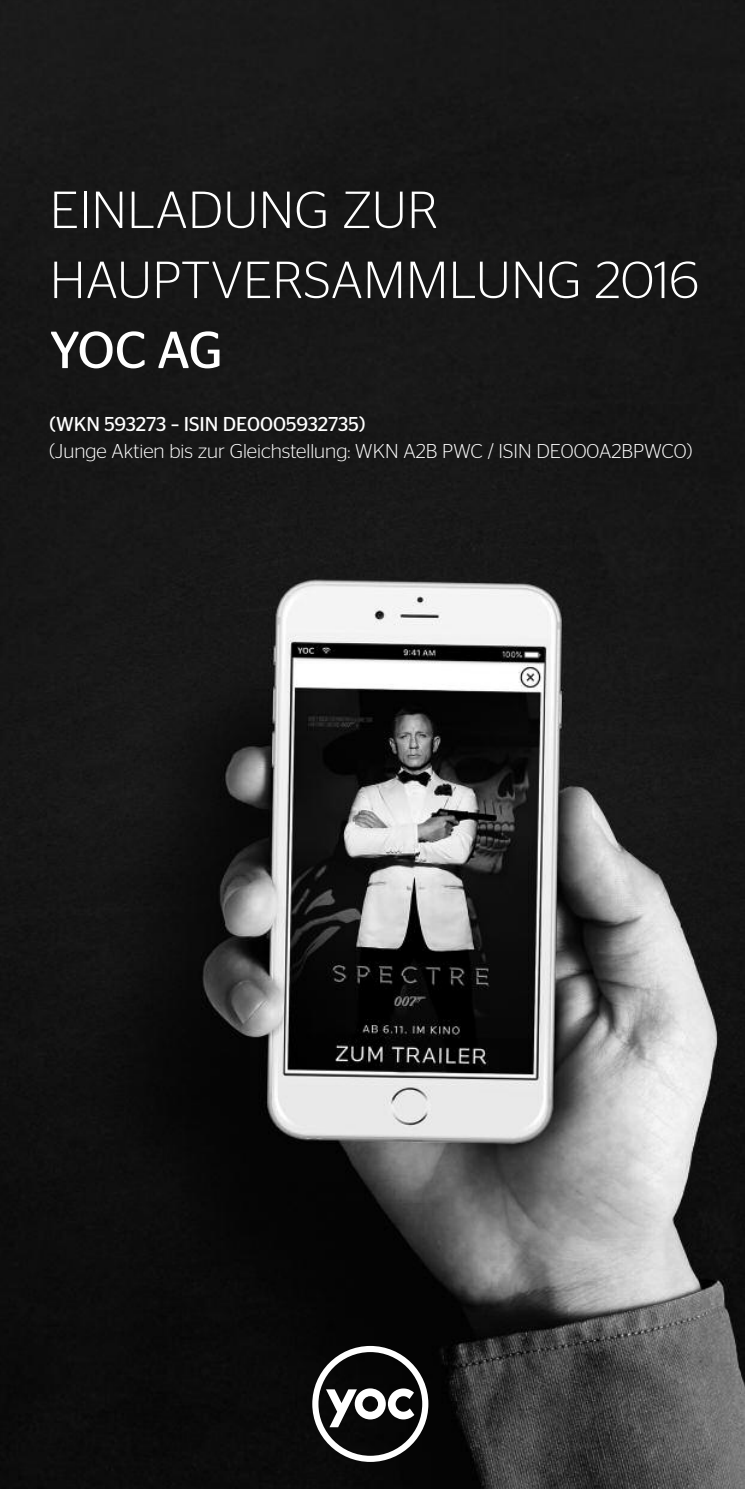
<style>
.page{position:relative;width:745px;height:1489px;background:#fff}
.page>*{position:absolute;margin:0;border:0;box-sizing:border-box;transform-origin:0 0}
.t1{font:52px/70px "Stag Sans TT Light";letter-spacing:.01em;color:#fff}
.t2{font:52px "Stag Sans TT Book";color:#fff}
.t3{font:20px "Stag Sans TT Light";color:#fff}
.t4{font:20px "Stag Sans TT Book";color:#fff}
</style>
<div class="page">
<img style="left:0;top:0;width:744px;height:1488px">
<svg style="left:312px;top:1345px;width:116px;height:116px"></svg>
<h1 class="t1" style="left:50px;top:175px;width:650px">EINLADUNG ZUR<br>HAUPTVERSAMMLUNG 2016</h1>
<h1 class="t2" style="left:50px;top:320px;width:175px">YOC AG</h1>
<p class="t4" style="left:50px;top:412px;width:317px">(WKN 593273 – ISIN DE0005932735)</p>
<p class="t3" style="left:50px;top:439px;width:643px">(Junge Aktien bis zur Gleichstellung: WKN A2B PWC / ISIN DE000A2BPWC0)</p>
</div>
